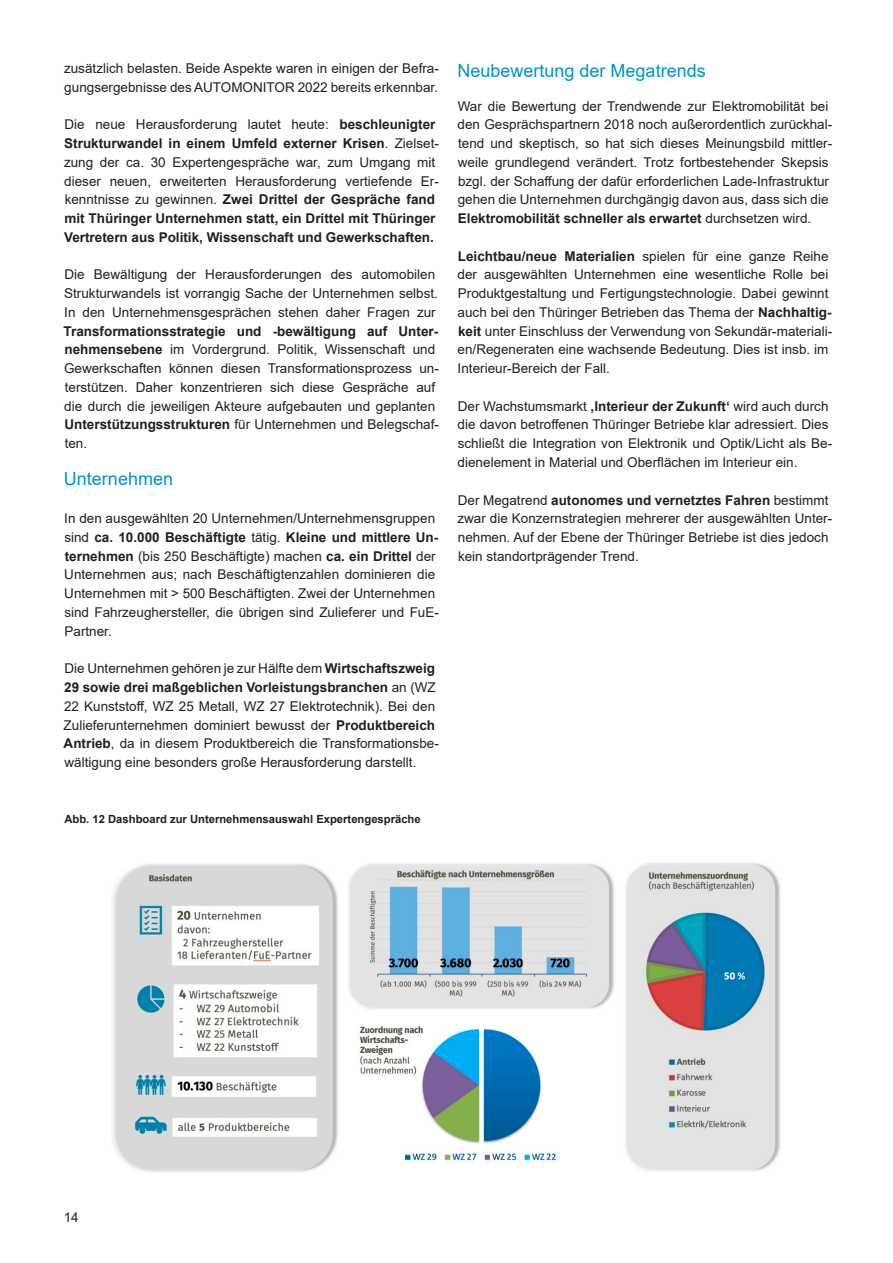
<style>
.page{position:relative;width:893px;height:1263px;background:#fff}
.page>*{position:absolute;margin:0;border:0;box-sizing:border-box;transform-origin:0 0}
.t1{font:18px "Arial";color:#0094c8}
.t2{font:13.5px/18.8px "Arial";color:#231f20}
.t3{font:700 13.5px/18.8px "Arial";color:#231f20}
.t4{font:700 11.25px "Arial";color:#231f20}
.s1{font-weight:400}
.s2{font-weight:700}
</style>
<div class="page">
<img style="left:112px;top:863px;width:668px;height:309px">
<p class="t2" style="left:64px;top:59px;width:376px">zusätzlich belasten. Beide Aspekte waren in einigen der Befra&shy;gungsergebnisse des AUTOMONITOR 2022 bereits erkennbar.</p>
<p class="t3" style="left:64px;top:115px;width:376px"><span class="s1">Die neue Herausforderung lautet heute:</span> beschleunigter Strukturwandel in einem Umfeld externer Krisen<span class="s1">. Zielset&shy;zung der ca. 30 Expertengespräche war, zum Umgang mit dieser neuen, erweiterten Herausforderung vertiefende Er&shy;kenntnisse zu gewinnen.</span> Zwei Drittel der Gespräche fand mit Thüringer Unternehmen statt, ein Drittel mit Thüringer Vertretern aus Politik, Wissenschaft und Gewerkschaften.</p>
<p class="t2" style="left:64px;top:265px;width:375px">Die Bewältigung der Herausforderungen des automobilen<br>Strukturwandels ist vorrangig Sache der Unternehmen selbst.<br>In den Unternehmensgesprächen stehen daher Fragen zur</p>
<p class="t2" style="left:64px;top:321px;width:377px"><span class="s2">Transformationsstrategie und -bewältigung auf Unter&shy;nehmensebene</span> im Vordergrund. Politik, Wissenschaft und Gewerkschaften können diesen Transformationsprozess un&shy;terstützen. Daher konzentrieren sich diese Gespräche auf die durch die jeweiligen Akteure aufgebauten und geplanten <span class="s2">Unterstützungsstrukturen</span> für Unternehmen und Belegschaf&shy;ten.</p>
<h1 class="t1" style="left:64px;top:466px;width:111px">Unternehmen</h1>
<p class="t2" style="left:64px;top:509px;width:376px">In den ausgewählten 20 Unternehmen/Unternehmensgruppen sind <span class="s2">ca. 10.000 Beschäftigte</span> tätig. <span class="s2">Kleine und mittlere Un&shy;ternehmen</span> (bis 250 Beschäftigte) machen <span class="s2">ca. ein Drittel</span> der Unternehmen aus; nach Beschäftigtenzahlen dominieren die Unternehmen mit &gt; 500 Beschäftigten. Zwei der Unternehmen sind Fahrzeughersteller, die übrigen sind Zulieferer und FuE-Partner.</p>
<p class="t2" style="left:64px;top:659px;width:377px">Die Unternehmen gehören je zur Hälfte dem <span class="s2">Wirtschaftszweig 29 sowie drei maßgeblichen Vorleistungsbranchen</span> an (WZ 22 Kunststoff, WZ 25 Metall, WZ 27 Elektrotechnik). Bei den Zulieferunternehmen dominiert bewusst der <span class="s2">Produktbereich Antrieb</span>, da in diesem Produktbereich die Transformationsbe&shy;wältigung eine besonders große Herausforderung darstellt.</p>
<p class="t4" style="left:64px;top:811px;width:358px">Abb. 12 Dashboard zur Unternehmensauswahl Expertengespräche</p>
<h1 class="t1" style="left:458px;top:58px;width:250px">Neubewertung der Megatrends</h1>
<p class="t2" style="left:458px;top:96px;width:376px">War die Bewertung der Trendwende zur Elektromobilität bei den Gesprächspartnern 2018 noch außerordentlich zurückhal&shy;tend und skeptisch, so hat sich dieses Meinungsbild mittler&shy;weile grundlegend verändert. Trotz fortbestehender Skepsis bzgl. der Schaffung der dafür erforderlichen Lade-Infrastruktur gehen die Unternehmen durchgängig davon aus, dass sich die <span class="s2">Elektromobilität schneller als erwartet</span> durchsetzen wird.</p>
<p class="t2" style="left:458px;top:246px;width:376px"><span class="s2">Leichtbau/neue Materialien</span> spielen für eine ganze Reihe der ausgewählten Unternehmen eine wesentliche Rolle bei Produktgestaltung und Fertigungstechnologie. Dabei gewinnt auch bei den Thüringer Betrieben das Thema der <span class="s2">Nachhaltig&shy;keit</span> unter Einschluss der Verwendung von Sekundär-materiali&shy;en/Regeneraten eine wachsende Bedeutung. Dies ist insb. im Interieur-Bereich der Fall.</p>
<p class="t2" style="left:458px;top:396px;width:376px">Der Wachstumsmarkt <span class="s2">‚Interieur der Zukunft‘</span> wird auch durch die davon betroffenen Thüringer Betriebe klar adressiert. Dies schließt die Integration von Elektronik und Optik/Licht als Be&shy;dienelement in Material und Oberflächen im Interieur ein.</p>
<p class="t2" style="left:457px;top:490px;width:376px">Der Megatrend <span class="s2">autonomes und vernetztes Fahren</span> bestimmt zwar die Konzernstrategien mehrerer der ausgewählten Unter&shy;nehmen. Auf der Ebene der Thüringer Betriebe ist dies jedoch kein standortprägender Trend.</p>
<p class="t2" style="left:64px;top:1208px;width:17px">14</p>
</div>
